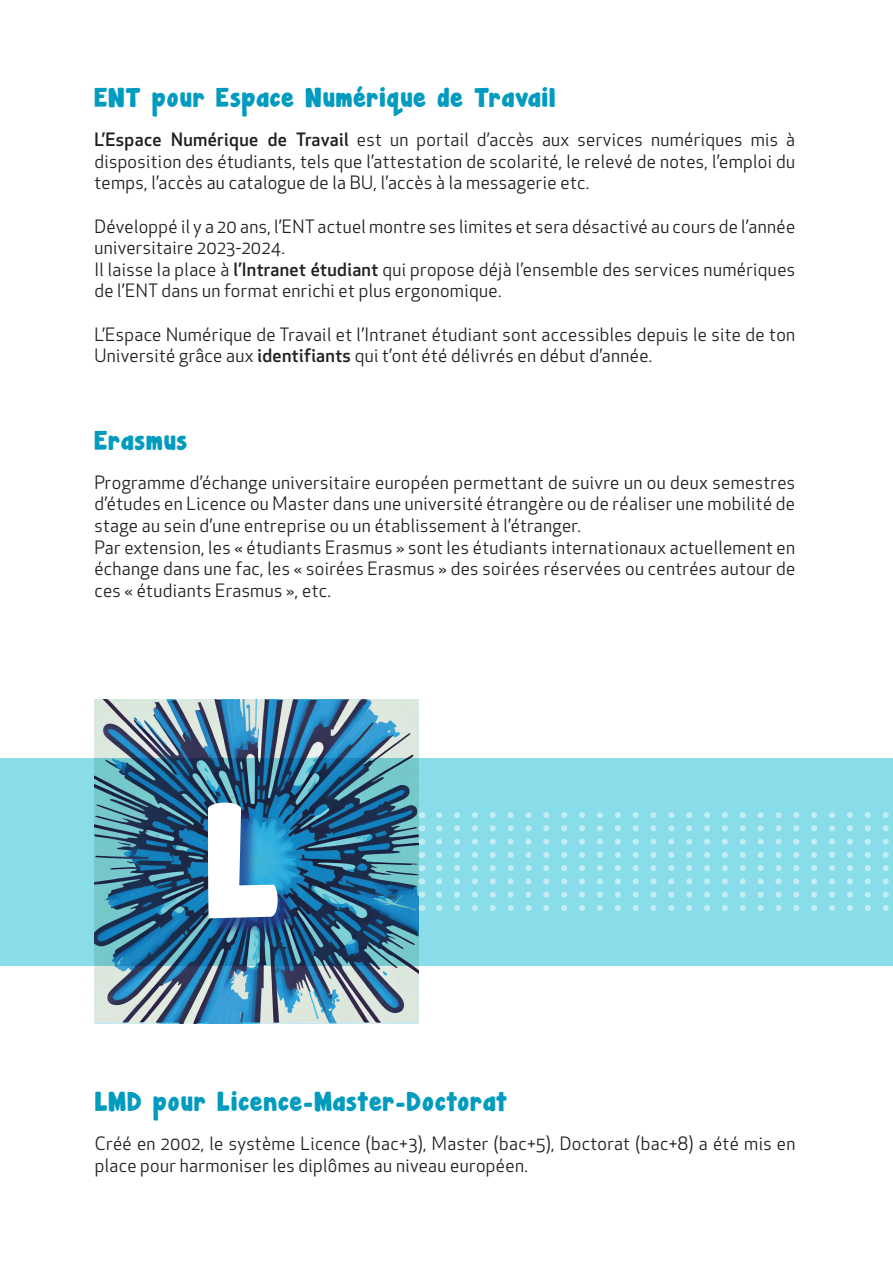
<style>
.page{position:relative;width:893px;height:1263px;background:#fff}
.page>*{position:absolute;margin:0;border:0;box-sizing:border-box;transform-origin:0 0}
.t1{font:143.7px "Janda Manatee Solid";color:#fff}
.t2{font:24px "Janda Manatee Solid";letter-spacing:.05em;color:#009bbf}
.t3{font:18px/21.6px "Apex New";letter-spacing:.02em;color:#231f20}
.s1{font-weight:500}
</style>
<div class="page">
<img style="left:95px;top:700px;width:323px;height:323px">
<svg style="left:0;top:758px;width:893px;height:207px;background:#69b4c7"></svg>
<svg style="left:439px;top:839px;width:454px;height:6px;background:#96e1eb"></svg>
<svg style="left:439px;top:852px;width:454px;height:6px;background:#97e1eb"></svg>
<svg style="left:439px;top:825px;width:454px;height:6px;background:#96e1eb"></svg>
<svg style="left:439px;top:865px;width:454px;height:6px;background:#97e1eb"></svg>
<svg style="left:439px;top:878px;width:454px;height:6px;background:#96e1eb"></svg>
<svg style="left:439px;top:892px;width:454px;height:6px;background:#96e1eb"></svg>
<svg style="left:439px;top:905px;width:454px;height:6px;background:#97e1eb"></svg>
<svg style="left:439px;top:812px;width:454px;height:6px;background:#97e1eb"></svg>
<div style="left:210px;top:805px;width:86px;height:131px;background:#253f8e;opacity:.75"></div>
<h2 class="t2" style="left:94px;top:81px;width:463px">ENT pour Espace Numérique de Travail</h2>
<p class="t3" style="left:94px;top:129px;width:702px;text-align:justify"><span class="s1">L’Espace Numérique de Travail</span> est un portail d’accès aux services numériques mis à disposition des étudiants, tels que l’attestation de scolarité, le relevé de notes, l’emploi du temps, l’accès au catalogue de la BU, l’accès à la messagerie etc.</p>
<p class="t3" style="left:94px;top:215px;width:702px">Développé il y a 20 ans, l’ENT actuel montre ses limites et sera désactivé au cours de l’année universitaire 2023-2024.<br>Il laisse la place à <span class="s1">l’Intranet étudiant</span> qui propose déjà l’ensemble des services numériques de l’ENT dans un format enrichi et plus ergonomique.</p>
<p class="t3" style="left:94px;top:323px;width:702px">L’Espace Numérique de Travail et l’Intranet étudiant sont accessibles depuis le site de ton<br>Université grâce aux <span class="s1">identifiants</span> qui t’ont été délivrés en début d’année.</p>
<h2 class="t2" style="left:94px;top:423px;width:94px">Erasmus</h2>
<p class="t3" style="left:94px;top:471px;width:702px">Programme d’échange universitaire européen permettant de suivre un ou deux semestres d’études en Licence ou Master dans une université étrangère ou de réaliser une mobilité de stage au sein d’une entreprise ou un établissement à l’étranger.<br>Par extension, les « étudiants Erasmus » sont les étudiants internationaux actuellement en échange dans une fac, les « soirées Erasmus » des soirées réservées ou centrées autour de ces « étudiants Erasmus », etc.</p>
<h1 class="t1" style="left:204px;top:760px;width:77px">L</h1>
<h2 class="t2" style="left:95px;top:1084px;width:414px">LMD pour Licence-Master-Doctorat</h2>
<p class="t3" style="left:95px;top:1132px;width:702px">Créé en 2002, le système Licence (bac+3), Master (bac+5), Doctorat (bac+8) a été mis en place pour harmoniser les diplômes au niveau européen.</p>
</div>
